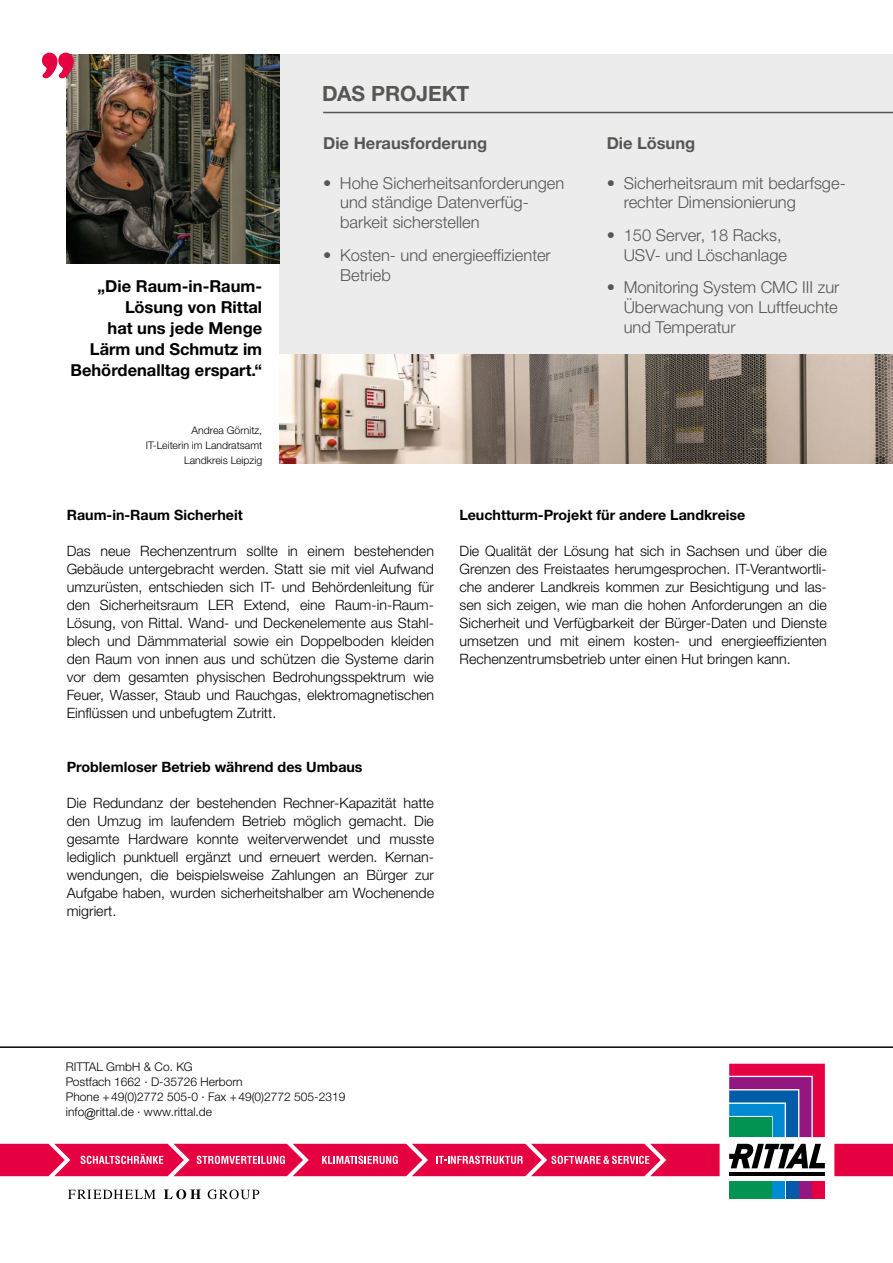
<style>
.page{position:relative;width:893px;height:1263px;background:#fff}
.page>*{position:absolute;margin:0;border:0;box-sizing:border-box;transform-origin:0 0}
.t1{font:700 21px "Neue Helvetica For Rittal";color:#565655}
.t2{font:300 16.5px/19.8px "Neue Helvetica For Rittal";color:#565655}
.t3{font:700 16.5px/21px "Neue Helvetica For Rittal";color:#000;text-align:right}
.t4{font:700 16.5px "Neue Helvetica For Rittal";color:#565655}
.t5{font:300 14.25px/18px "Neue Helvetica For Rittal";color:#000;text-align:justify}
.t6{font:700 14.25px "Neue Helvetica For Rittal";color:#000}
.t7{font:300 12px/15px "Neue Helvetica For Rittal";color:#000}
.t8{font:300 10.5px/15px "Neue Helvetica For Rittal";color:#000;text-align:right}
</style>
<div class="page">
<svg style="left:68px;top:1189px;width:191px;height:10px"></svg>
<div style="left:834px;top:1144px;width:59px;height:32px;background:#e40041"></div>
<svg style="left:729px;top:1063px;width:96px;height:136px"></svg>
<hr style="left:729px;top:1172px;width:96px;height:4px;background:#000">
<svg style="left:729px;top:1144px;width:96px;height:24px"></svg>
<div style="left:729px;top:1182px;width:42px;height:17px;background:#009352"></div>
<div style="left:773px;top:1182px;width:12px;height:17px;background:#008ad2"></div>
<div style="left:786px;top:1182px;width:12px;height:17px;background:#005ba9"></div>
<div style="left:799px;top:1182px;width:12px;height:17px;background:#941680"></div>
<svg style="left:729px;top:1064px;width:96px;height:73px;background:#714d85"></svg>
<div style="left:813px;top:1182px;width:12px;height:17px;background:#e40041"></div>
<svg style="left:0;top:1144px;width:720px;height:32px;background:#e71d56"></svg>
<div style="left:279px;top:54px;width:614px;height:409px;background:#ececec"></div>
<img style="left:67px;top:54px;width:212px;height:210px">
<img style="left:279px;top:354px;width:614px;height:109px">
<hr style="left:0;top:1046px;width:893px;height:2px;background:#000">
<svg style="left:42px;top:52px;width:32px;height:27px"></svg>
<hr style="left:323px;top:112px;width:570px;height:1px;background:#565655">
<p class="t3" style="left:70px;top:275px;width:193px">„Die Raum-in-Raum-<br>Lösung von Rittal<br>hat uns jede Menge<br>Lärm und Schmutz im<br>Behördenalltag erspart.“</p>
<p class="t8" style="left:146px;top:422px;width:118px">Andrea Görnitz,<br>IT-Leiterin im Landratsamt<br>Landkreis Leipzig</p>
<h1 class="t1" style="left:322px;top:81px;width:149px">Das Projekt</h1>
<p class="t4" style="left:323px;top:133px;width:166px">Die Herausforderung</p>
<p class="t2" style="left:340px;top:173px;width:226px;text-indent:-17px">• Hohe Sicherheitsanforderungen und ständige Datenverfüg&shy;barkeit sicherstellen</p>
<p class="t2" style="left:340px;top:245px;width:212px;text-indent:-17px">• Kosten- und energieeffizienter<br>Betrieb</p>
<p class="t4" style="left:607px;top:133px;width:90px">Die Lösung</p>
<p class="t2" style="left:624px;top:173px;width:224px;text-indent:-17px">• Sicherheitsraum mit bedarfsge&shy;rechter Dimensionierung</p>
<p class="t2" style="left:624px;top:225px;width:165px;text-indent:-17px">• 150 Server, 18 Racks,<br>USV- und Löschanlage</p>
<p class="t2" style="left:624px;top:277px;width:217px;text-align:justify;text-indent:-17px">• Monitoring System CMC III zur Überwachung von Luftfeuchte und Temperatur</p>
<p class="t6" style="left:67px;top:506px;width:177px">Raum-in-Raum Sicherheit</p>
<p class="t5" style="left:67px;top:542px;width:369px">Das neue Rechenzentrum sollte in einem bestehenden Gebäude untergebracht werden. Statt sie mit viel Aufwand umzurüsten, entschieden sich IT- und Behördenleitung für den Sicherheitsraum LER Extend, eine Raum-in-Raum-Lösung, von Rittal. Wand- und Deckenelemente aus Stahl&shy;blech und Dämmmaterial sowie ein Doppelboden kleiden den Raum von innen aus und schützen die Systeme darin vor dem gesamten physischen Bedrohungsspektrum wie Feuer, Wasser, Staub und Rauchgas, elektromagnetischen Einflüssen und unbefugtem Zutritt.</p>
<p class="t6" style="left:67px;top:758px;width:297px">Problemloser Betrieb während des Umbaus</p>
<p class="t5" style="left:67px;top:794px;width:369px">Die Redundanz der bestehenden Rechner-Kapazität hatte den Umzug im laufendem Betrieb möglich gemacht. Die gesamte Hardware konnte weiterverwendet und musste lediglich punktuell ergänzt und erneuert werden. Kernan&shy;wendungen, die beispielsweise Zahlungen an Bürger zur Aufgabe haben, wurden sicherheitshalber am Wochenende migriert.</p>
<p class="t6" style="left:460px;top:506px;width:287px">Leuchtturm-Projekt für andere Landkreise</p>
<p class="t5" style="left:460px;top:542px;width:369px">Die Qualität der Lösung hat sich in Sachsen und über die Grenzen des Freistaates herumgesprochen. IT-Verantwortli&shy;che anderer Landkreis kommen zur Besichtigung und las&shy;sen sich zeigen, wie man die hohen Anforderungen an die Sicherheit und Verfügbarkeit der Bürger-Daten und Dienste umsetzen und mit einem kosten- und energieeffizienten Rechenzentrumsbetrieb unter einen Hut bringen kann.</p>
<p class="t7" style="left:66px;top:1059px;width:281px">RITTAL GmbH &amp; Co. KG<br>Postfach 1662 · D-35726 Herborn<br>Phone +49(0)2772 505-0 · Fax +49(0)2772 505-2319 info@rittal.de · www.rittal.de</p>
</div>
